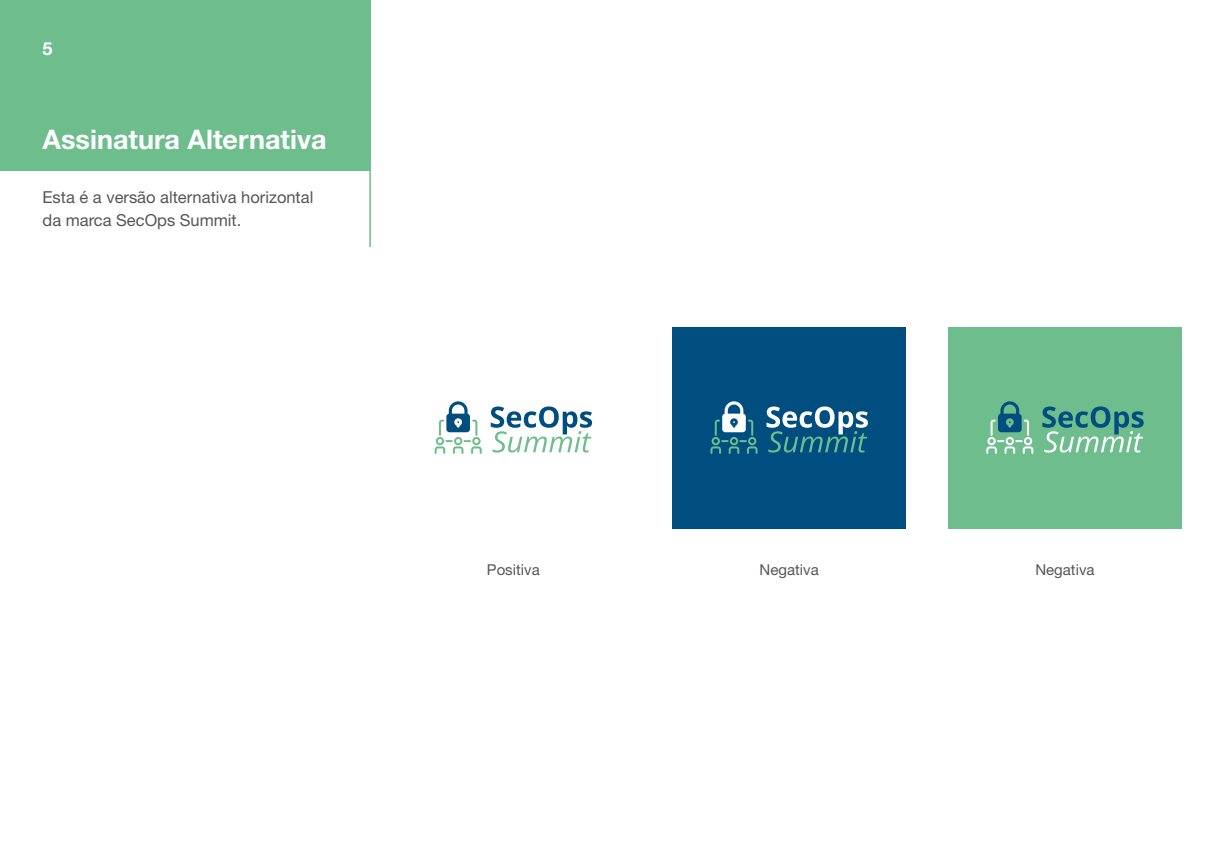
<style>
.page{position:relative;width:1221px;height:851px;background:#fff}
.page>*{position:absolute;margin:0;border:0;box-sizing:border-box;transform-origin:0 0}
.t1{font:700 27px "Helvetica Neue LT Std";color:#fff}
.t2{font:700 18px "Helvetica Neue LT Std";color:#fff}
.t3{font:16.5px/22.5px "Helvetica Neue LT Std";color:#565656}
.t4{font:15px "Helvetica Neue LT Std";color:#565656}
</style>
<div class="page">
<div style="left:0;top:0;width:370px;height:170px;background:#6dbd8d"></div>
<hr style="left:369px;top:0;width:2px;height:247px;background:#6dbd8d">
<svg style="left:434px;top:401px;width:47px;height:53px"></svg>
<svg style="left:490px;top:406px;width:102px;height:46px"></svg>
<div style="left:672px;top:327px;width:234px;height:201px;background:#004e80"></div>
<svg style="left:710px;top:401px;width:47px;height:53px"></svg>
<svg style="left:766px;top:406px;width:101px;height:46px"></svg>
<div style="left:947px;top:327px;width:234px;height:201px;background:#6dbd8d"></div>
<svg style="left:986px;top:401px;width:47px;height:53px"></svg>
<svg style="left:1042px;top:406px;width:101px;height:46px"></svg>
<p class="t2" style="left:43px;top:38px;width:12px">5</p>
<h1 class="t1" style="left:43px;top:122px;width:285px">Assinatura Alternativa</h1>
<p class="t3" style="left:43px;top:186px;width:272px">Esta é a versão alternativa horizontal da marca SecOps Summit.</p>
<p class="t4" style="left:487px;top:560px;width:54px">Positiva</p>
<p class="t4" style="left:759px;top:560px;width:61px">Negativa</p>
<p class="t4" style="left:1035px;top:560px;width:61px">Negativa</p>
</div>
